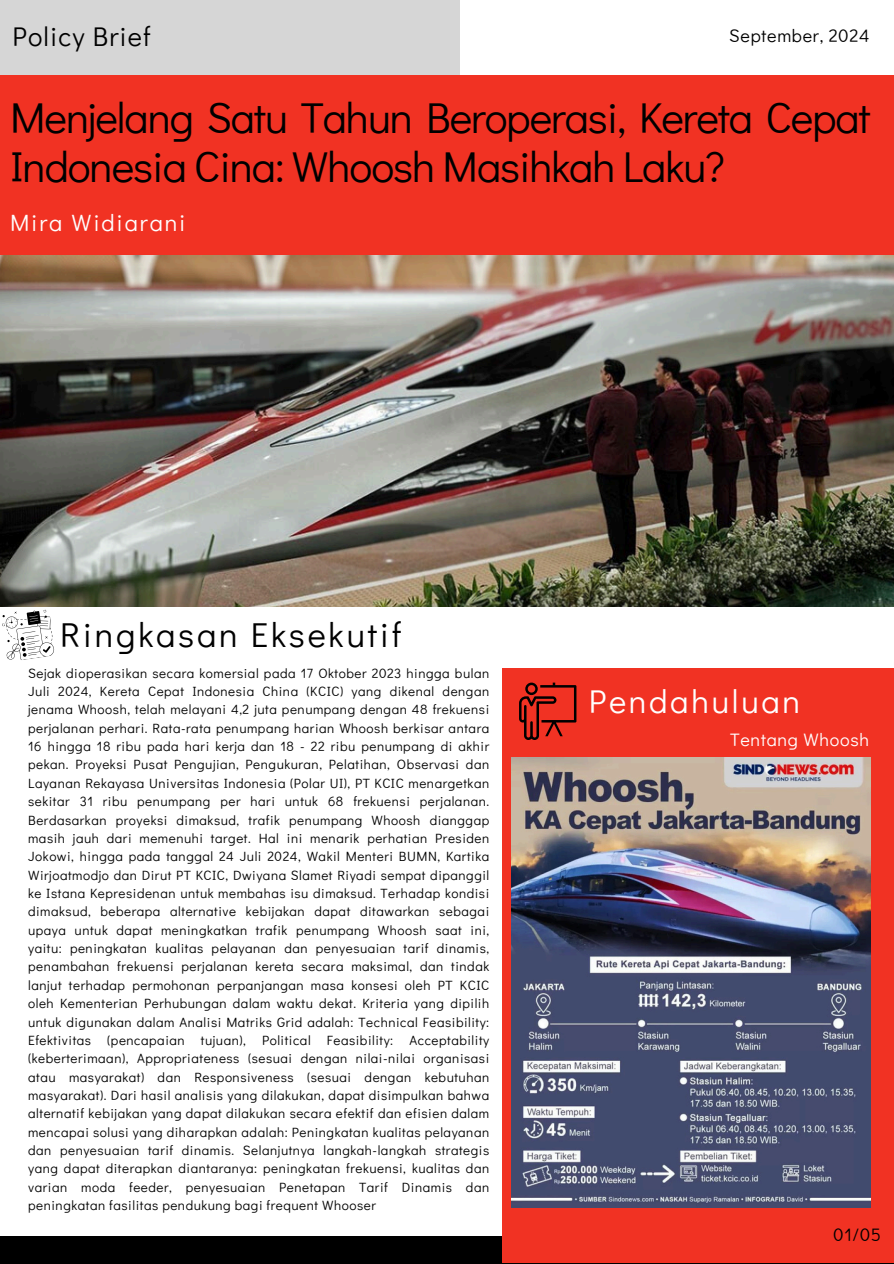
<style>
.page{position:relative;width:894px;height:1264px;background:#fff}
.page>*{position:absolute;margin:0;border:0;box-sizing:border-box;transform-origin:0 0}
.t1{font:43.05px/49.1px "Didact Gothic";letter-spacing:-.025em;color:#000}
.t2{font:34.5px "Didact Gothic";letter-spacing:.08em;color:#000}
.t3{font:32.85px "Didact Gothic";letter-spacing:.08em;color:#fff}
.t4{font:27px "Didact Gothic";letter-spacing:.04em;color:#000}
.t5{font:23.55px "Didact Gothic";letter-spacing:.08em;color:#fff}
.t6{font:18px "Didact Gothic";letter-spacing:.04em;color:#000}
.t7{font:18px "Didact Gothic";letter-spacing:.04em;color:#fff}
.t8{font:13.35px/18.3px "Didact Gothic";letter-spacing:.04em;color:#000;text-align:justify}
</style>
<div class="page">
<div style="left:0;top:0;width:459px;height:334px;background:#d6d6d6"></div>
<div style="left:0;top:1235px;width:893px;height:28px;background:#000"></div>
<div style="left:0;top:75px;width:893px;height:210px;background:#f13223"></div>
<div style="left:502px;top:668px;width:391px;height:594px;background:#f13223"></div>
<img style="left:0;top:255px;width:893px;height:351px">
<img style="left:511px;top:757px;width:359px;height:450px">
<svg style="left:519px;top:682px;width:57px;height:58px"></svg>
<svg style="left:2px;top:609px;width:53px;height:51px"></svg>
<p class="t4" style="left:13px;top:18px;width:139px">Policy Brief</p>
<h2 class="t6" style="left:729px;top:23px;width:142px">September, 2024</h2>
<h4 class="t1" style="left:10px;top:92px;width:861px">Menjelang Satu Tahun Beroperasi, Kereta Cepat<br>Indonesia Cina: Whoosh Masihkah Laku?</h4>
<h1 class="t5" style="left:10px;top:206px;width:177px">Mira Widiarani</h1>
<p class="t2" style="left:60px;top:610px;width:343px">Ringkasan Eksekutif</p>
<p class="t8" style="left:28px;top:663px;width:462px">Sejak dioperasikan secara komersial pada 17 Oktober 2023 hingga bulan Juli 2024, Kereta Cepat Indonesia China (KCIC) yang dikenal dengan jenama Whoosh, telah melayani 4,2 juta penumpang dengan 48 frekuensi perjalanan perhari. Rata-rata penumpang harian Whoosh berkisar antara 16 hingga 18 ribu pada hari kerja dan 18 - 22 ribu penumpang di akhir pekan. Proyeksi Pusat Pengujian, Pengukuran, Pelatihan, Observasi dan Layanan Rekayasa Universitas Indonesia (Polar UI), PT KCIC menargetkan sekitar 31 ribu penumpang per hari untuk 68 frekuensi perjalanan.<br>Berdasarkan proyeksi dimaksud, trafik penumpang Whoosh dianggap masih jauh dari memenuhi target. Hal ini menarik perhatian Presiden Jokowi, hingga pada tanggal 24 Juli 2024, Wakil Menteri BUMN, Kartika Wirjoatmodjo dan Dirut PT KCIC, Dwiyana Slamet Riyadi sempat dipanggil ke Istana Kepresidenan untuk membahas isu dimaksud. Terhadap kondisi dimaksud, beberapa alternative kebijakan dapat ditawarkan sebagai upaya untuk dapat meningkatkan trafik penumpang Whoosh saat ini, yaitu: peningkatan kualitas pelayanan dan penyesuaian tarif dinamis, penambahan frekuensi perjalanan kereta secara maksimal, dan tindak lanjut terhadap permohonan perpanjangan masa konsesi oleh PT KCIC oleh Kementerian Perhubungan dalam waktu dekat. Kriteria yang dipilih untuk digunakan dalam Analisi Matriks Grid adalah: Technical Feasibility:<br>Efektivitas (pencapaian tujuan), Political Feasibility: Acceptability (keberterimaan), Appropriateness (sesuai dengan nilai-nilai organisasi atau masyarakat) dan Responsiveness (sesuai dengan kebutuhan masyarakat). Dari hasil analisis yang dilakukan, dapat disimpulkan bahwa alternatif kebijakan yang dapat dilakukan secara efektif dan efisien dalam mencapai solusi yang diharapkan adalah: Peningkatan kualitas pelayanan dan penyesuaian tarif dinamis. Selanjutnya langkah-langkah strategis yang dapat diterapkan diantaranya: peningkatan frekuensi, kualitas dan varian moda feeder, penyesuaian Penetapan Tarif Dinamis dan peningkatan fasilitas pendukung bagi frequent Whooser</p>
<p class="t3" style="left:588px;top:679px;width:213px">Pendahuluan</p>
<h5 class="t7" style="left:730px;top:726px;width:140px">Tentang Whoosh</h5>
<h2 class="t6" style="left:833px;top:1222px;width:49px">01/05</h2>
</div>
